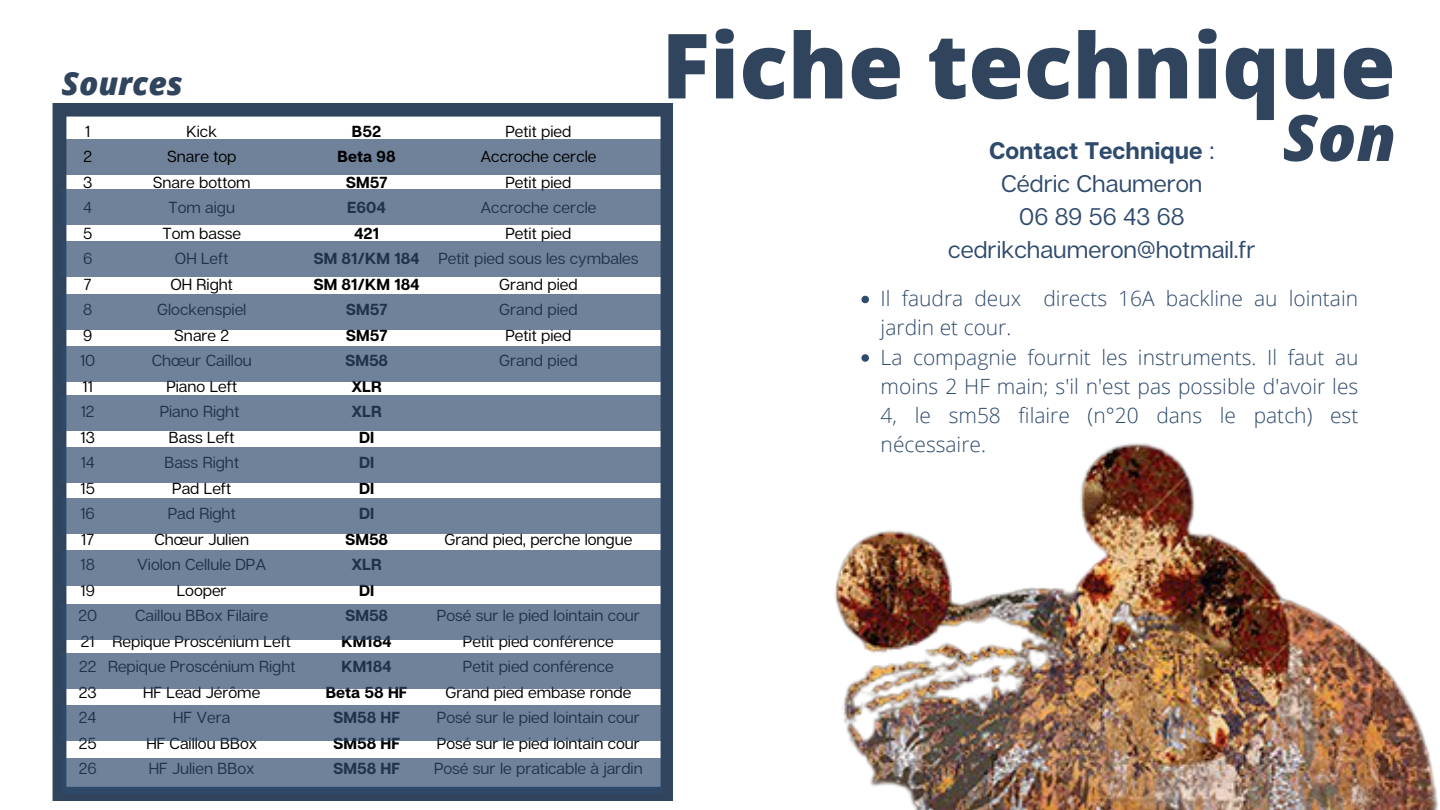
<style>
.page{position:relative;width:1440px;height:810px;background:#fff}
.page>*{position:absolute;margin:0;border:0;box-sizing:border-box;transform-origin:0 0}
.t1{font:800 90px "Open Sans";color:#30455d}
.t2{font:italic 800 64px "Open Sans";color:#30455d}
.t3{font:italic 800 32px "Open Sans";color:#30455d}
.t4{font:24px/33px "Articulat CF";color:#2e4a6c;text-align:center}
.t5{font:300 21px/29.2px "Open Sans";color:#2e4a6c}
.t6{font:16px/25.5px "Articulat CF";color:#000;text-align:center}
.t7{font:700 16px/25.5px "Articulat CF";color:#000;text-align:center}
.s1{font-weight:700}
</style>
<div class="page">
<img style="left:834px;top:443px;width:604px;height:367px">
<svg style="left:53px;top:103px;width:620px;height:697px"></svg>
<svg style="left:861px;top:296px;width:8px;height:7px"></svg>
<svg style="left:861px;top:354px;width:8px;height:8px"></svg>
<div style="left:61px;top:190px;width:600px;height:35px;background:#6f829a"></div>
<div style="left:61px;top:242px;width:600px;height:35px;background:#6f829a"></div>
<div style="left:61px;top:295px;width:600px;height:35px;background:#6f829a"></div>
<div style="left:61px;top:347px;width:600px;height:35px;background:#6f829a"></div>
<div style="left:61px;top:396px;width:600px;height:35px;background:#6f829a"></div>
<div style="left:61px;top:448px;width:600px;height:35px;background:#6f829a"></div>
<div style="left:61px;top:499px;width:600px;height:35px;background:#6f829a"></div>
<div style="left:61px;top:605px;width:600px;height:35px;background:#6f829a"></div>
<div style="left:61px;top:551px;width:600px;height:35px;background:#6f829a"></div>
<div style="left:61px;top:654px;width:600px;height:35px;background:#6f829a"></div>
<div style="left:61px;top:705px;width:600px;height:36px;background:#6f829a"></div>
<svg style="left:61px;top:759px;width:600px;height:35px;background:#61758f"></svg>
<h1 class="t1" style="left:661px;top:2px;width:736px">Fiche technique</h1>
<h3 class="t4" style="left:948px;top:133px;width:309px"><span class="s1">Contact Technique</span> :<br>Cédric Chaumeron<br>06 89 56 43 68 cedrikchaumeron@hotmail.fr</h3>
<h3 class="t3" style="left:61px;top:61px;width:123px">Sources</h3>
<p class="t6" style="left:78px;top:118px;width:20px">1<br>2<br>3<br>4<br>5<br>6<br>7<br>8<br>9<br>10<br>11<br>12<br>13<br>14<br>15<br>16<br>17<br>18<br>19<br>20<br>21<br>22<br>23<br>24<br>25<br>26</p>
<p class="t7" style="left:313px;top:118px;width:108px">B52<br>Beta 98<br>SM57<br>E604<br>421<br>SM 81/KM 184<br>SM 81/KM 184<br>SM57<br>SM57<br>SM58<br>XLR<br>XLR<br>DI<br>DI<br>DI<br>DI<br>SM58<br>XLR<br>DI<br>SM58<br>KM184<br>KM184<br>Beta 58 HF<br>SM58 HF<br>SM58 HF<br>SM58 HF</p>
<h2 class="t2" style="left:1283px;top:93px;width:115px">Son</h2>
<p class="t6" style="left:108px;top:118px;width:189px">Kick<br>Snare top<br>Snare bottom<br>Tom aigu<br>Tom basse<br>OH Left<br>OH Right<br>Glockenspiel<br>Snare 2<br>Chœur Caillou<br>Piano Left<br>Piano Right<br>Bass Left<br>Bass Right<br>Pad Left<br>Pad Right<br>Chœur Julien<br>Violon Cellule DPA<br>Looper<br>Caillou BBox Filaire<br>Repique Proscénium Left<br>Repique Proscénium Right<br>HF Lead Jérôme<br>HF Vera<br>HF Caillou BBox<br>HF Julien BBox</p>
<p class="t6" style="left:438px;top:118px;width:202px">Petit pied<br>Accroche cercle<br>Petit pied<br>Accroche cercle<br>Petit pied<br>Petit pied sous les cymbales<br>Grand pied<br>Grand pied<br>Petit pied<br>Grand pied</p>
<h3 class="t5" style="left:881px;top:283px;width:479px">Il faudra deux directs 16A backline au lointain jardin et cour.<br>La compagnie fournit les instruments. Il faut au moins 2 HF main; s'il n'est pas possible d'avoir les 4, le sm58 filaire (n°20 dans le patch) est nécessaire.</h3>
<p class="t6" style="left:444px;top:526px;width:189px">Grand pied, perche longue</p>
<p class="t6" style="left:434px;top:602px;width:210px">Posé sur le pied lointain cour<br>Petit pied conférence<br>Petit pied conférence<br>Grand pied embase ronde<br>Posé sur le pied lointain cour<br>Posé sur le pied lointain cour<br>Posé sur le praticable à jardin</p>
</div>
